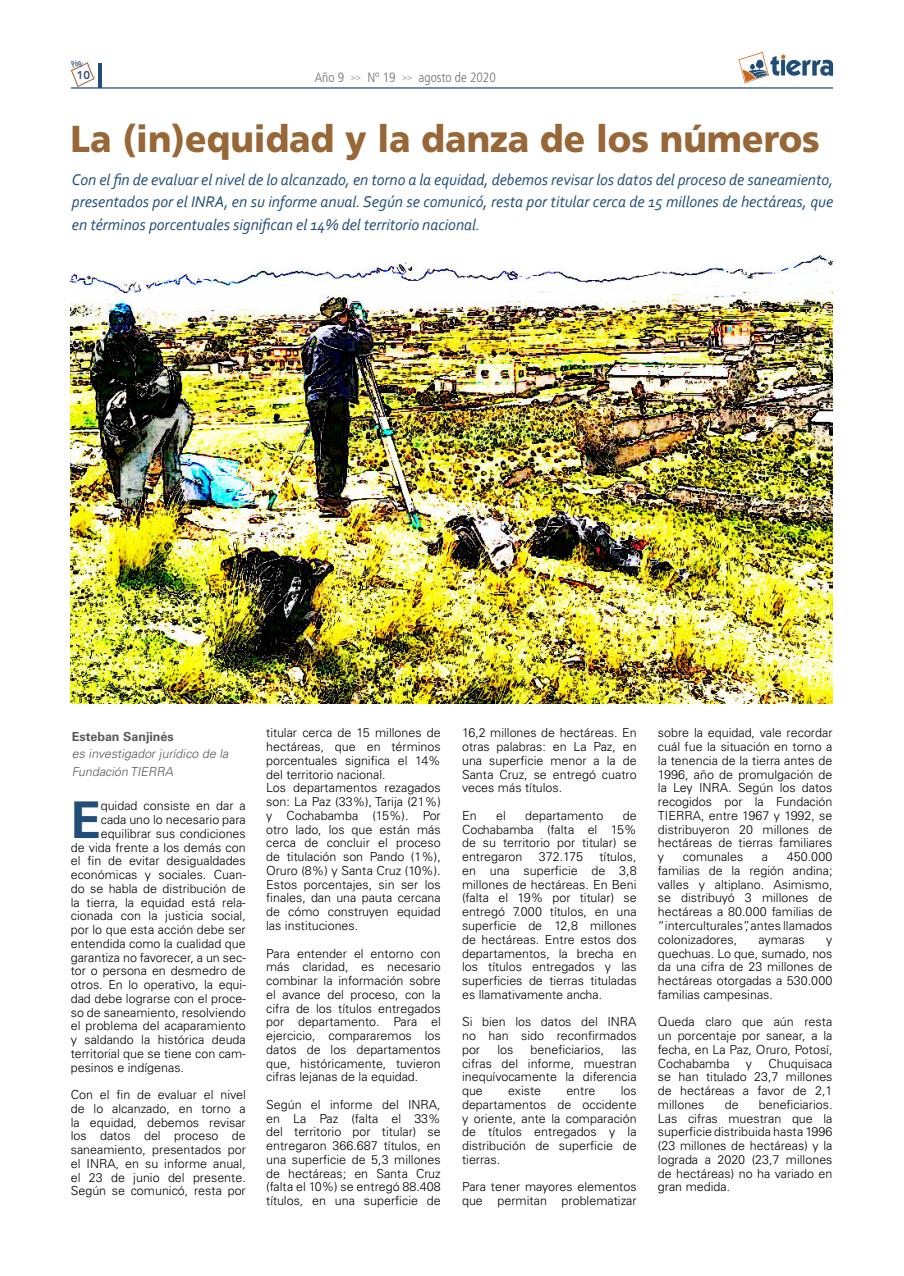
<style>
.page{position:relative;width:904px;height:1276px;background:#fff}
.page>*{position:absolute;margin:0;border:0;box-sizing:border-box;transform-origin:0 0}
.t1{font:700 50.5px "Univers LT Std";color:#204e79}
.t2{font:900 37.5px "Frutiger LT Std";color:#986737;scale:.94 1}
.t3{font:italic 16.25px/22.5px "Corbel";color:#204e79;text-align:justify}
.t4{font:300 condensed 13.38px "Frutiger LT Std";color:#6d6e71}
.t5{font:300 12.5px/13.8px "Univers LT Std";color:#000;text-align:justify}
.t6{font:italic 300 12.5px/17.5px "Univers LT Std";color:#58595b}
.t7{font:700 12.5px "Univers LT Std";color:#58595b}
.t8{font:800 11.25px "Avenir LT Std";color:#204e79}
.t9{font:condensed 8.75px "Futura Std";color:#50658a}
</style>
<div class="page">
<svg style="left:738px;top:51px;width:95px;height:33px"></svg>
<svg style="left:71px;top:62px;width:24px;height:25px"></svg>
<hr style="left:71px;top:87px;width:762px;height:2px;background:#204e79">
<hr style="left:98px;top:63px;width:4px;height:25px;background:#204e79">
<img style="left:71px;top:254px;width:761px;height:449px">
<p class="t9" style="left:69px;top:61px;width:13px;rotate:-25deg">Pág.</p>
<p class="t8" style="left:77px;top:68px;width:15px">10</p>
<p class="t4" style="left:315px;top:70px;width:182px">Año 9 <sup>&gt;&gt;</sup> Nº 19 <sup>&gt;&gt;</sup> agosto de 2020</p>
<h2 class="t2" style="left:71px;top:116px;width:798px">La (in)equidad y la danza de los números</h2>
<p class="t3" style="left:72px;top:168px;width:763px">Con el fin de evaluar el nivel de lo alcanzado, en torno a la equidad, debemos revisar los datos del proceso de saneamiento, presentados por el INRA, en su informe anual. Según se comunicó, resta por titular cerca de 15 millones de hectáreas, que en términos porcentuales significan el 14% del territorio nacional.</p>
<p class="t7" style="left:72px;top:729px;width:103px">Esteban Sanjinés</p>
<p class="t6" style="left:72px;top:745px;width:161px">es investigador jurídico de la<br>Fundación TIERRA</p>
<h1 class="t1" style="left:71px;top:790px;width:31px">E</h1>
<p class="t5" style="left:101px;top:799px;width:146px">quidad consiste en dar a</p>
<p class="t5" style="left:101px;top:813px;width:146px">cada uno lo necesario para</p>
<p class="t5" style="left:101px;top:826px;width:146px">equilibrar sus condiciones</p>
<p class="t5" style="left:71px;top:840px;width:176px">de vida frente a los demás con</p>
<p class="t5" style="left:71px;top:854px;width:176px">el fin de evitar desigualdades</p>
<p class="t5" style="left:71px;top:868px;width:176px">económicas y sociales. Cuan-</p>
<p class="t5" style="left:71px;top:881px;width:176px">do se habla de distribución de</p>
<p class="t5" style="left:71px;top:895px;width:176px">la tierra, la equidad está rela-</p>
<p class="t5" style="left:71px;top:909px;width:176px">cionada con la justicia social,</p>
<p class="t5" style="left:71px;top:923px;width:176px">por lo que esta acción debe ser</p>
<p class="t5" style="left:71px;top:936px;width:176px">entendida como la cualidad que</p>
<p class="t5" style="left:71px;top:950px;width:176px">garantiza no favorecer, a un sec-</p>
<p class="t5" style="left:71px;top:964px;width:176px">tor o persona en desmedro de</p>
<p class="t5" style="left:71px;top:978px;width:176px">otros. En lo operativo, la equi-</p>
<p class="t5" style="left:71px;top:991px;width:176px">dad debe lograrse con el proce-</p>
<p class="t5" style="left:71px;top:1005px;width:176px">so de saneamiento, resolviendo</p>
<p class="t5" style="left:71px;top:1019px;width:176px">el problema del acaparamiento</p>
<p class="t5" style="left:71px;top:1033px;width:176px">y saldando la histórica deuda</p>
<p class="t5" style="left:71px;top:1046px;width:176px">territorial que se tiene con cam-</p>
<p class="t5" style="left:71px;top:1060px;width:115px">pesinos e indígenas.</p>
<p class="t5" style="left:71px;top:1088px;width:176px">Con el fin de evaluar el nivel de lo alcanzado, en torno a la equidad, debemos revisar los datos del proceso de saneamiento, presentados por el INRA, en su informe anual, el 23 de junio del presente.<br>Según se comunicó, resta por</p>
<p class="t5" style="left:266px;top:726px;width:176px;text-align:left">titular cerca de 15 millones de hectáreas, que en términos porcentuales significa el 14% del territorio nacional.<br>Los departamentos rezagados son: La Paz (33%), Tarija (21%) y Cochabamba (15%). Por otro lado, los que están más cerca de concluir el proceso de titulación son Pando (1%),<br>Oruro (8%) y Santa Cruz (10%).<br>Estos porcentajes, sin ser los finales, dan una pauta cercana de cómo construyen equidad las instituciones.</p>
<p class="t5" style="left:266px;top:946px;width:176px">Para entender el entorno con más claridad, es necesario combinar la información sobre el avance del proceso, con la cifra de los títulos entregados por departamento. Para el ejercicio, compararemos los datos de los departamentos que, históricamente, tuvieron cifras lejanas de la equidad.</p>
<p class="t5" style="left:266px;top:1097px;width:176px">Según el informe del INRA, en La Paz (falta el 33% del territorio por titular) se entregaron 366.687 títulos, en una superficie de 5,3 millones de hectáreas; en Santa Cruz (falta el 10%) se entregó 88.408 títulos, en una superficie de</p>
<p class="t5" style="left:462px;top:726px;width:176px">16,2 millones de hectáreas. En otras palabras: en La Paz, en una superficie menor a la de Santa Cruz, se entregó cuatro veces más títulos.</p>
<p class="t5" style="left:462px;top:808px;width:16px">En</p>
<p class="t5" style="left:496px;top:808px;width:11px">el</p>
<p class="t5" style="left:525px;top:808px;width:80px">departamento</p>
<p class="t5" style="left:462px;top:808px;width:176px;text-indent:161px">de Cochabamba (falta el 15% de su territorio por titular) se entregaron</p>
<p class="t5" style="left:462px;top:850px;width:176px;text-indent:137px">títulos, en una superficie de 3,8 millones de hectáreas. En Beni (falta el 19% por titular) se entregó 7.000 títulos, en una superficie de 12,8 millones de hectáreas. Entre estos dos departamentos, la brecha en los títulos entregados y las superficies de tierras tituladas es llamativamente ancha.</p>
<p class="t5" style="left:462px;top:1015px;width:176px">Si bien los datos del INRA no han sido reconfirmados por</p>
<p class="t5" style="left:539px;top:850px;width:46px">372.175</p>
<p class="t5" style="left:497px;top:1042px;width:17px">los</p>
<p class="t5" style="left:530px;top:1042px;width:75px">beneficiarios,</p>
<p class="t5" style="left:462px;top:1042px;width:176px;text-indent:159px">las cifras del informe, muestran inequívocamente la diferencia que</p>
<p class="t5" style="left:462px;top:1083px;width:176px;text-indent:159px">los departamentos de occidente y oriente, ante la comparación de títulos entregados y la distribución de superficie de tierras.</p>
<p class="t5" style="left:462px;top:1180px;width:176px">Para tener mayores elementos que permitan problematizar</p>
<p class="t5" style="left:508px;top:1083px;width:35px">existe</p>
<p class="t5" style="left:566px;top:1083px;width:31px">entre</p>
<p class="t5" style="left:658px;top:726px;width:176px">sobre la equidad, vale recordar cuál fue la situación en torno a la tenencia de la tierra antes de 1996, año de promulgación de la Ley INRA. Según los datos recogidos por la Fundación TIERRA, entre 1967 y 1992, se distribuyeron 20 millones de hectáreas de tierras familiares y</p>
<p class="t5" style="left:682px;top:850px;width:62px">comunales</p>
<p class="t5" style="left:762px;top:850px;width:8px">a</p>
<p class="t5" style="left:658px;top:850px;width:176px;text-indent:129px">450.000 familias de la región andina; valles y altiplano. Asimismo, se distribuyó 3 millones de hectáreas a 80.000 familias de “interculturales”, antes llamados colonizadores,</p>
<p class="t5" style="left:758px;top:932px;width:48px">aymaras</p>
<p class="t5" style="left:658px;top:932px;width:176px;text-indent:168px">y quechuas. Lo que, sumado, nos da una cifra de 23 millones de hectáreas otorgadas a 530.000 familias campesinas.</p>
<p class="t5" style="left:658px;top:1015px;width:176px">Queda claro que aún resta un porcentaje por sanear, a la fecha, en La Paz, Oruro, Potosí, Cochabamba</p>
<p class="t5" style="left:658px;top:1056px;width:176px;text-indent:111px">Chuquisaca se han titulado 23,7 millones de hectáreas a favor de 2,1 millones</p>
<p class="t5" style="left:746px;top:1056px;width:8px">y</p>
<p class="t5" style="left:658px;top:1097px;width:176px;text-indent:101px">beneficiarios.<br>Las cifras muestran que la superficie distribuida hasta 1996 (23 millones de hectáreas) y la lograda a 2020 (23,7 millones de hectáreas) no ha variado en gran medida.</p>
<p class="t5" style="left:724px;top:1097px;width:15px">de</p>
</div>
